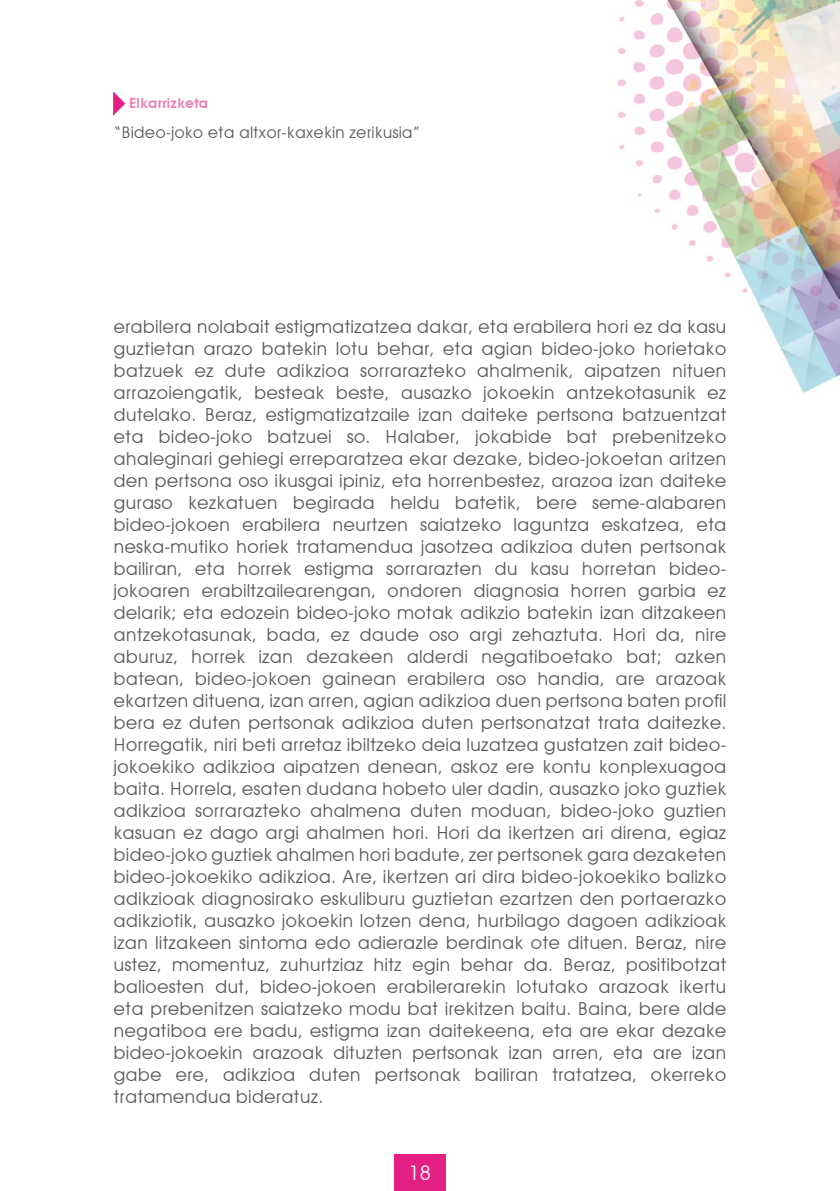
<style>
.page{position:relative;width:840px;height:1191px;background:#fff}
.page>*{position:absolute;margin:0;border:0;box-sizing:border-box;transform-origin:0 0}
.t1{font:20px "Avant Garde";color:#fff}
.t2{font:18px/22px "Avant Garde";color:#575756;text-align:justify}
.t3{font:16px "Avant Garde";color:#575756}
.t4{font:600 14px "Avant Garde";letter-spacing:.01em;color:#ed7db0}
</style>
<div class="page">
<div style="left:394px;top:1154px;width:51px;height:37px;background:#e42085"></div>
<img style="left:617px;top:0;width:222px;height:394px">
<svg style="left:113px;top:92px;width:12px;height:24px"></svg>
<p class="t4" style="left:129px;top:94px;width:80px">Elkarrizketa</p>
<p class="t3" style="left:113px;top:122px;width:308px">“Bideo-joko eta altxor-kaxekin zerikusia”</p>
<p class="t2" style="left:113px;top:315px;width:614px">erabilera nolabait estigmatizatzea dakar, eta erabilera hori ez da kasu guztietan arazo batekin lotu behar, eta agian bideo-joko horietako batzuek ez dute adikzioa sorrarazteko ahalmenik, aipatzen nituen arrazoiengatik, besteak beste, ausazko jokoekin antzekotasunik ez dutelako. Beraz, estigmatizatzaile izan daiteke pertsona batzuentzat eta bideo-joko batzuei so. Halaber, jokabide bat prebenitzeko ahaleginari gehiegi erreparatzea ekar dezake, bideo-jokoetan aritzen den pertsona oso ikusgai ipiniz, eta horrenbestez, arazoa izan daiteke guraso kezkatuen begirada heldu batetik, bere seme-alabaren bideo-jokoen erabilera neurtzen saiatzeko laguntza eskatzea, eta neska-mutiko horiek tratamendua jasotzea adikzioa duten pertsonak bailiran, eta horrek estigma sorrarazten du kasu horretan bideo&shy;jokoaren erabiltzailearengan, ondoren diagnosia horren garbia ez delarik; eta edozein bideo-joko motak adikzio batekin izan ditzakeen antzekotasunak, bada, ez daude oso argi zehaztuta. Hori da, nire aburuz, horrek izan dezakeen alderdi negatiboetako bat; azken batean, bideo-jokoen gainean erabilera oso handia, are arazoak ekartzen dituena, izan arren, agian adikzioa duen pertsona baten profil bera ez duten pertsonak adikzioa duten pertsonatzat trata daitezke.<br>Horregatik, niri beti arretaz ibiltzeko deia luzatzea gustatzen zait bideo&shy;jokoekiko adikzioa aipatzen denean, askoz ere kontu konplexuagoa baita. Horrela, esaten dudana hobeto uler dadin, ausazko joko guztiek adikzioa sorrarazteko ahalmena duten moduan, bideo-joko guztien kasuan ez dago argi ahalmen hori. Hori da ikertzen ari direna, egiaz bideo-joko guztiek ahalmen hori badute, zer pertsonek gara dezaketen bideo-jokoekiko adikzioa. Are, ikertzen ari dira bideo-jokoekiko balizko adikzioak diagnosirako eskuliburu guztietan ezartzen den portaerazko adikziotik, ausazko jokoekin lotzen dena, hurbilago dagoen adikzioak izan litzakeen sintoma edo adierazle berdinak ote dituen. Beraz, nire ustez, momentuz, zuhurtziaz hitz egin behar da. Beraz, positibotzat balioesten dut, bideo-jokoen erabilerarekin lotutako arazoak ikertu eta prebenitzen saiatzeko modu bat irekitzen baitu. Baina, bere alde negatiboa ere badu, estigma izan daitekeena, eta are ekar dezake bideo-jokoekin arazoak dituzten pertsonak izan arren, eta are izan gabe ere, adikzioa duten pertsonak bailiran tratatzea, okerreko tratamendua bideratuz.</p>
<p class="t1" style="left:408px;top:1160px;width:24px">18</p>
</div>
